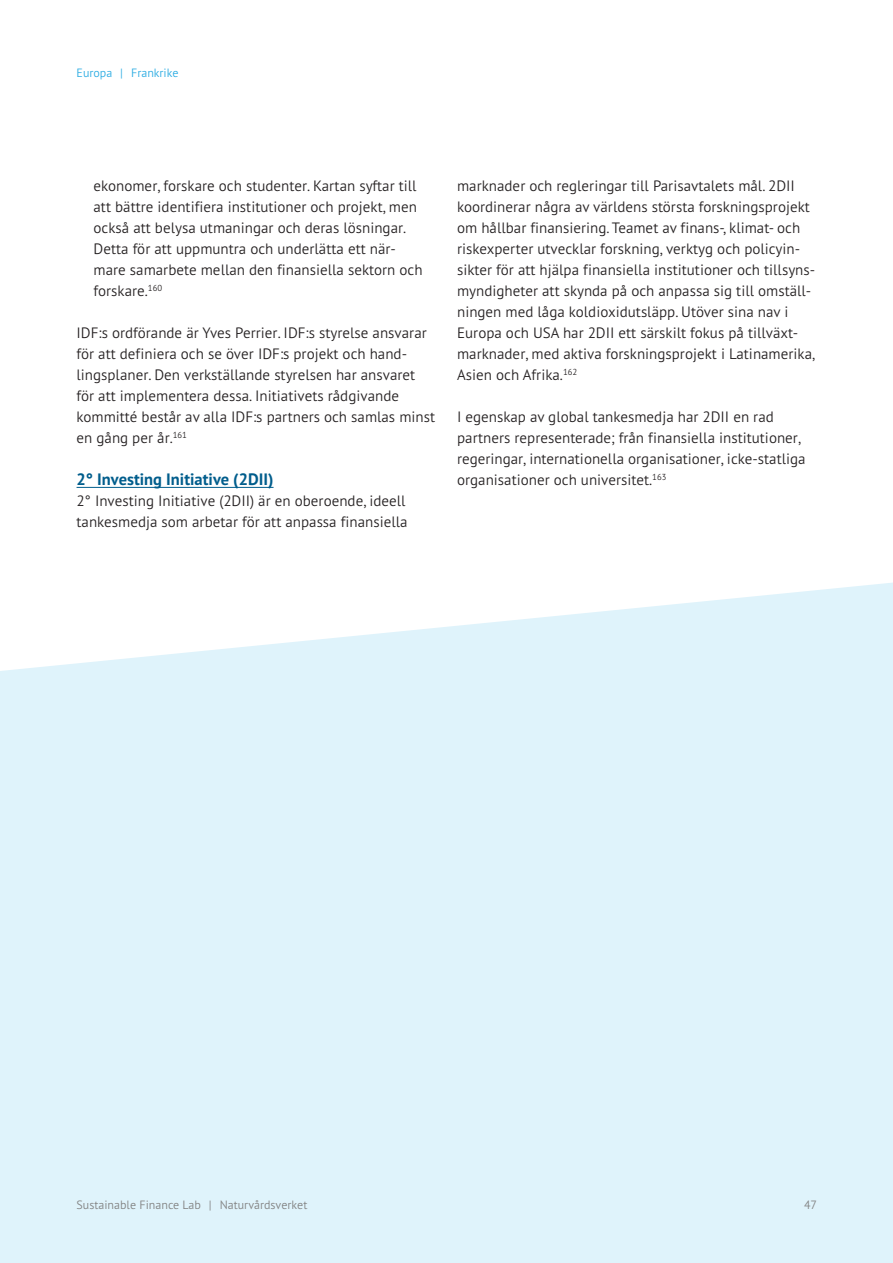
<style>
.page{position:relative;width:893px;height:1263px;background:#fff}
.page>*{position:absolute;margin:0;border:0;box-sizing:border-box;transform-origin:0 0}
.t1{font:700 16.5px "PT Sans Pro";color:#005d8c}
.t2{font:300 15px/21px "PT Sans Pro";color:#231f20}
.t3{font:300 12px "PT Sans Pro";color:#808080}
.t4{font:300 12px "PT Sans Pro";color:#29abe2}
</style>
<div class="page">
<hr style="left:77px;top:487px;width:197px;height:1px;background:#005d8c">
<div style="left:0;top:582px;width:893px;height:681px;background:#dff3fb"></div>
<p class="t4" style="left:77px;top:65px;width:104px">Europa | Frankrike</p>
<p class="t2" style="left:94px;top:175px;width:330px">ekonomer, forskare och studenter. Kartan syftar till att bättre identifiera institutioner och projekt, men också att belysa utmaningar och deras lösningar.<br>Detta för att uppmuntra och underlätta ett när&shy;mare samarbete mellan den finansiella sektorn och forskare.<sup>160</sup></p>
<p class="t2" style="left:77px;top:322px;width:360px">IDF:s ordförande är Yves Perrier. IDF:s styrelse ansvarar för att definiera och se över IDF:s projekt och hand&shy;lingsplaner. Den verkställande styrelsen har ansvaret för att implementera dessa. Initiativets rådgivande kommitté består av alla IDF:s partners och samlas minst en gång per år.<sup>161</sup></p>
<h4 class="t1" style="left:77px;top:468px;width:198px">2° Investing Initiative (2DII)</h4>
<p class="t2" style="left:77px;top:490px;width:333px">2° Investing Initiative (2DII) är en oberoende, ideell tankesmedja som arbetar för att anpassa finansiella</p>
<p class="t2" style="left:457px;top:175px;width:360px">marknader och regleringar till Parisavtalets mål. 2DII koordinerar några av världens största forskningsprojekt om hållbar finansiering. Teamet av finans-, klimat- och riskexperter utvecklar forskning, verktyg och policyin&shy;sikter för att hjälpa finansiella institutioner och tillsyns&shy;myndigheter att skynda på och anpassa sig till omställ&shy;ningen med låga koldioxidutsläpp. Utöver sina nav i Europa och USA har 2DII ett särskilt fokus på tillväxt&shy;marknader, med aktiva forskningsprojekt i Latinamerika, Asien och Afrika.<sup>162</sup></p>
<p class="t2" style="left:457px;top:406px;width:350px">I egenskap av global tankesmedja har 2DII en rad partners representerade; från finansiella institutioner, regeringar, internationella organisationer, icke-statliga organisationer och universitet.<sup>163</sup></p>
<p class="t3" style="left:77px;top:1197px;width:232px">Sustainable Finance Lab | Naturvårdsverket</p>
<p class="t3" style="left:804px;top:1197px;width:14px">47</p>
</div>
